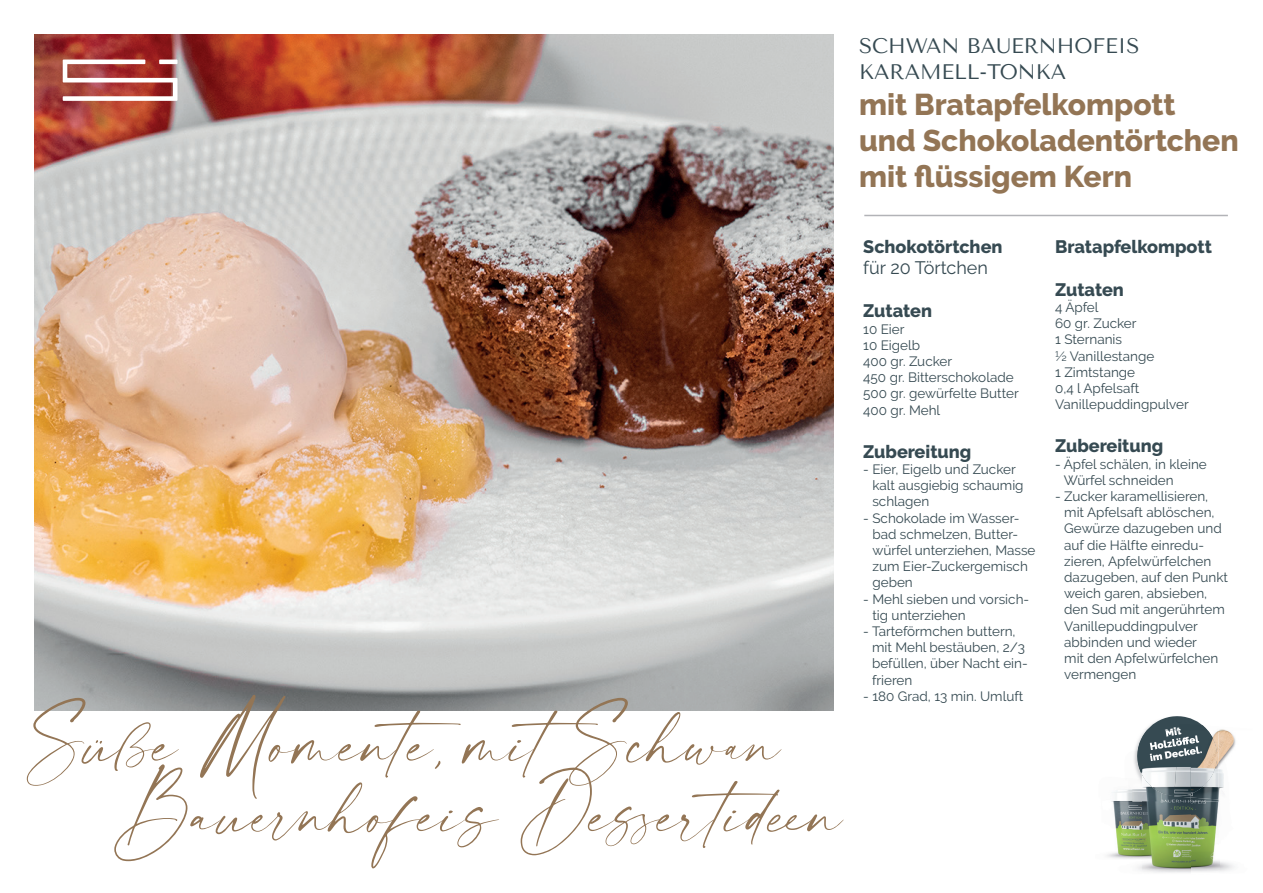
<style>
.page{position:relative;width:1263px;height:893px;background:#fff}
.page>*{position:absolute;margin:0;border:0;box-sizing:border-box;transform-origin:0 0}
.t1{font:58.65px/70.3px "modernline Personal Use";color:#937555}
.t2{font:800 30px/36px "Raleway";color:#937555}
.t3{font:21px/25.2px "Tenor Sans";color:#364a52}
.t4{font:800 18px "Raleway";color:#364a52}
.t5{font:18px "Raleway";color:#364a52}
.t6{font:13.5px/16.2px "Raleway";color:#364a52}
</style>
<div class="page">
<img style="left:35px;top:35px;width:798px;height:675px">
<svg style="left:63px;top:60px;width:115px;height:41px"></svg>
<hr style="left:159px;top:60px;width:19px;height:4px;background:#fff">
<hr style="left:864px;top:215px;width:364px;height:1px;background:#b2b3b7">
<img style="left:1191px;top:801px;width:28px;height:51px">
<img style="left:1191px;top:852px;width:29px;height:20px">
<img style="left:1191px;top:799px;width:27px;height:2px">
<img style="left:1218px;top:730px;width:18px;height:71px">
<img style="left:1112px;top:789px;width:49px;height:12px">
<img style="left:1107px;top:801px;width:84px;height:72px">
<img style="left:1161px;top:799px;width:30px;height:2px">
<svg style="left:1134px;top:716px;width:86px;height:83px"></svg>
<h3 class="t3" style="left:859px;top:34px;width:282px">SCHWAN BAUERNHOFEIS<br>KARAMELL-TONKA</h3>
<h2 class="t2" style="left:859px;top:86px;width:381px">mit Bratapfelkompott und Schokoladentörtchen mit flüssigem Kern</h2>
<h1 class="t1" style="left:113px;top:711px;width:732px;text-indent:-87px">Süße Momente, mitSchwan<br>Bauernhofeis Dessertideen</h1>
<h3 class="t4" style="left:863px;top:236px;width:141px">Schokotörtchen</h3>
<h3 class="t5" style="left:863px;top:257px;width:126px">für 20 Törtchen</h3>
<h3 class="t4" style="left:863px;top:301px;width:70px">Zutaten</h3>
<p class="t6" style="left:863px;top:321px;width:157px">10 Eier<br>10 Eigelb<br>400 gr. Zucker<br>450 gr. Bitterschokolade<br>500 gr. gewürfelte Butter<br>400 gr. Mehl</p>
<h3 class="t4" style="left:863px;top:441px;width:110px">Zubereitung</h3>
<p class="t6" style="left:872px;top:461px;width:153px;text-indent:-9px">- Eier, Eigelb und Zucker kalt ausgiebig schaumig schlagen</p>
<p class="t6" style="left:872px;top:510px;width:165px;text-indent:-9px">- Schokolade im Wasser&shy;bad schmelzen, Butter&shy;würfel unterziehen, Masse zum Eier-Zuckergemisch geben</p>
<p class="t6" style="left:872px;top:591px;width:158px;text-indent:-9px">- Mehl sieben und vorsich&shy;tig unterziehen</p>
<p class="t6" style="left:872px;top:623px;width:157px;text-indent:-9px">- Tarteförmchen buttern, mit Mehl bestäuben, 2/3 befüllen, über Nacht ein&shy;frieren</p>
<p class="t6" style="left:863px;top:688px;width:162px">- 180 Grad, 13 min. Umluft</p>
<h3 class="t4" style="left:1055px;top:236px;width:158px">Bratapfelkompott</h3>
<h3 class="t4" style="left:1055px;top:279px;width:70px">Zutaten</h3>
<p class="t6" style="left:1055px;top:299px;width:135px">4 Äpfel<br>60 gr. Zucker<br>1 Sternanis<br>½ Vanillestange<br>1 Zimtstange<br>0,4 l Apfelsaft<br>Vanillepuddingpulver</p>
<h3 class="t4" style="left:1055px;top:436px;width:110px">Zubereitung</h3>
<p class="t6" style="left:1064px;top:456px;width:144px;text-indent:-9px">- Äpfel schälen, in kleine<br>Würfel schneiden</p>
<p class="t6" style="left:1064px;top:488px;width:165px;text-indent:-9px">- Zucker karamellisieren, mit Apfelsaft ablöschen,<br>Gewürze dazugeben und auf die Hälfte einredu&shy;zieren, Apfelwürfelchen dazugeben, auf den Punkt weich garen, absieben, den Sud mit angerührtem<br>Vanillepuddingpulver abbinden und wieder<br>mit den Apfelwürfelchen vermengen</p>
</div>
